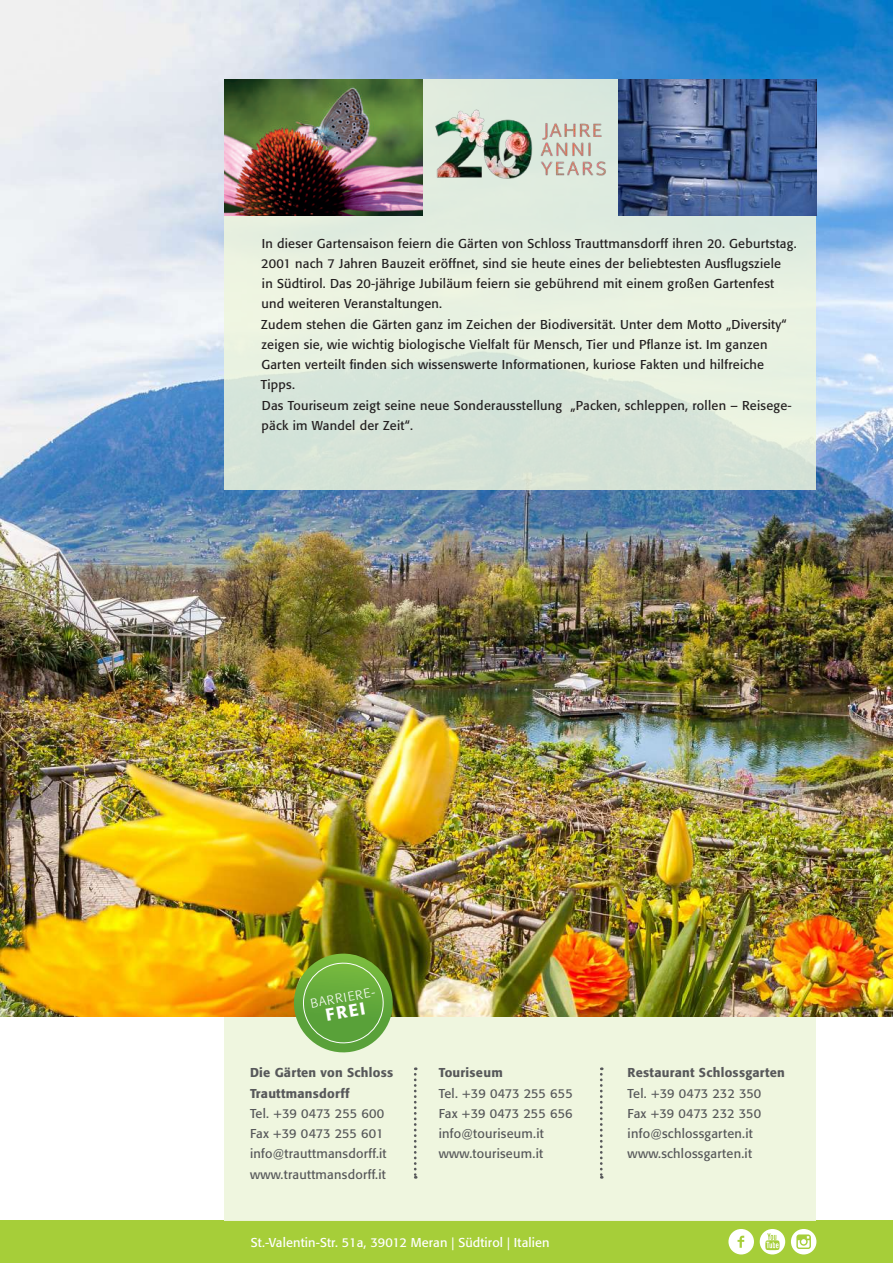
<style>
.page{position:relative;width:893px;height:1263px;background:#fff}
.page>*{position:absolute;margin:0;border:0;box-sizing:border-box;transform-origin:0 0}
.t1{font:500 17.25px "Formata";color:#fff}
.t2{font:12.75px/20.2px "Formata";letter-spacing:.02em;color:#231f20}
.t3{font:12.75px/20.2px "Formata";letter-spacing:.02em;color:#57585a}
.t4{font:500 12.75px/20.2px "Formata";letter-spacing:.02em;color:#57585a}
.t5{font:12.75px "Formata";letter-spacing:.01em;color:#fff}
.t6{font:300 12.75px "Formata";color:#fff}
</style>
<div class="page">
<div style="left:0;top:1220px;width:893px;height:43px;background:#a6ce39"></div>
<div style="left:225px;top:1017px;width:591px;height:203px;background:#eff6de"></div>
<svg style="left:791px;top:1229px;width:25px;height:25px"></svg>
<svg style="left:728px;top:1229px;width:26px;height:25px"></svg>
<svg style="left:760px;top:1229px;width:25px;height:25px"></svg>
<img style="left:0;top:0;width:893px;height:1016px">
<svg style="left:225px;top:79px;width:591px;height:411px;background:#dfeadc"></svg>
<img style="left:224px;top:80px;width:199px;height:136px">
<img style="left:427px;top:103px;width:187px;height:89px">
<img style="left:618px;top:80px;width:198px;height:136px">
<svg style="left:290px;top:954px;width:107px;height:99px;background:#7cac4d"></svg>
<svg style="left:414px;top:1067px;width:3px;height:112px"></svg>
<svg style="left:600px;top:1067px;width:3px;height:112px"></svg>
<p class="t2" style="left:261px;top:233px;width:537px">In dieser Gartensaison feiern die Gärten von Schloss Trauttmansdorff ihren 20. Geburtstag.<br>2001 nach 7 Jahren Bauzeit eröffnet, sind sie heute eines der beliebtesten Ausflugsziele<br>in Südtirol. Das 20-jährige Jubiläum feiern sie gebührend mit einem großen Gartenfest und weiteren Veranstaltungen.<br>Zudem stehen die Gärten ganz im Zeichen der Biodiversität. Unter dem Motto „Diversity“ zeigen sie, wie wichtig biologische Vielfalt für Mensch, Tier und Pflanze ist. Im ganzen Garten verteilt finden sich wissenswerte Informationen, kuriose Fakten und hilfreiche Tipps.<br>Das Touriseum zeigt seine neue Sonderausstellung „Packen, schleppen, rollen – Reisege&shy;päck im Wandel der Zeit“.</p>
<p class="t6" style="left:309px;top:996px;width:69px;rotate:-10deg">BARRIERE-</p>
<h1 class="t1" style="left:324px;top:1005px;width:41px;rotate:-10deg">FREI</h1>
<p class="t4" style="left:250px;top:1062px;width:145px">Die Gärten von Schloss<br>Trauttmansdorff</p>
<p class="t3" style="left:250px;top:1103px;width:138px">Tel. +39 0473 255 600<br>Fax +39 0473 255 601 info@trauttmansdorff.it www.trauttmansdorff.it</p>
<p class="t4" style="left:439px;top:1062px;width:65px">Touriseum</p>
<p class="t3" style="left:439px;top:1083px;width:135px">Tel. +39 0473 255 655<br>Fax +39 0473 255 656 info@touriseum.it www.touriseum.it</p>
<p class="t5" style="left:251px;top:1234px;width:300px">St.-Valentin-Str. 51a, 39012 Meran | Südtirol | Italien</p>
<p class="t4" style="left:628px;top:1062px;width:159px">Restaurant Schlossgarten</p>
<p class="t3" style="left:628px;top:1083px;width:135px">Tel. +39 0473 232 350<br>Fax +39 0473 232 350 info@schlossgarten.it www.schlossgarten.it</p>
</div>
